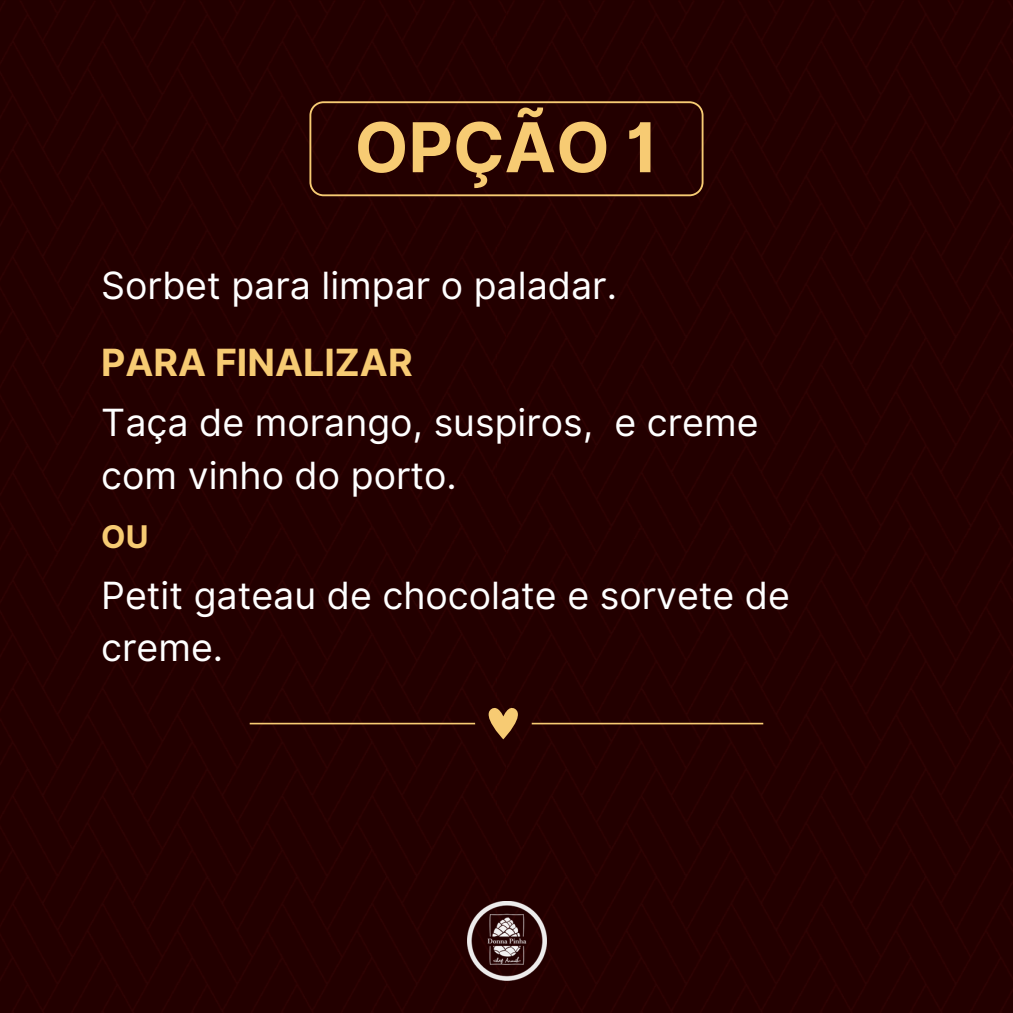
<style>
.page{position:relative;width:1013px;height:1013px;background:#fff}
.page>*{position:absolute;margin:0;border:0;box-sizing:border-box;transform-origin:0 0}
.t1{font:700 68.75px "Inter";color:#f7cb73}
.t2{font:37.5px/52.5px "Inter";color:#fff}
.t3{font:700 37.5px "Inter";color:#f7cb73}
.t4{font:700 31.25px "Inter";color:#f7cb73}
</style>
<div class="page">
<div style="left:0;top:0;width:1012px;height:1012px;background:#230000"></div>
<svg style="left:309px;top:101px;width:394px;height:95px"></svg>
<svg style="left:250px;top:722px;width:225px;height:2px"></svg>
<svg style="left:531px;top:722px;width:232px;height:2px"></svg>
<svg style="left:481px;top:704px;width:44px;height:35px"></svg>
<img style="left:467px;top:901px;width:79px;height:79px">
<h2 class="t1" style="left:354px;top:106px;width:305px">OPÇÃO 1</h2>
<h3 class="t2" style="left:101px;top:259px;width:517px">Sorbet para limpar o paladar.</h3>
<p class="t3" style="left:101px;top:340px;width:313px">PARA FINALIZAR</p>
<h3 class="t2" style="left:101px;top:396px;width:658px">Taça de morango, suspiros, e creme com vinho do porto.</h3>
<p class="t4" style="left:101px;top:517px;width:49px">OU</p>
<h3 class="t2" style="left:101px;top:568px;width:690px">Petit gateau de chocolate e sorvete de creme.</h3>
</div>
